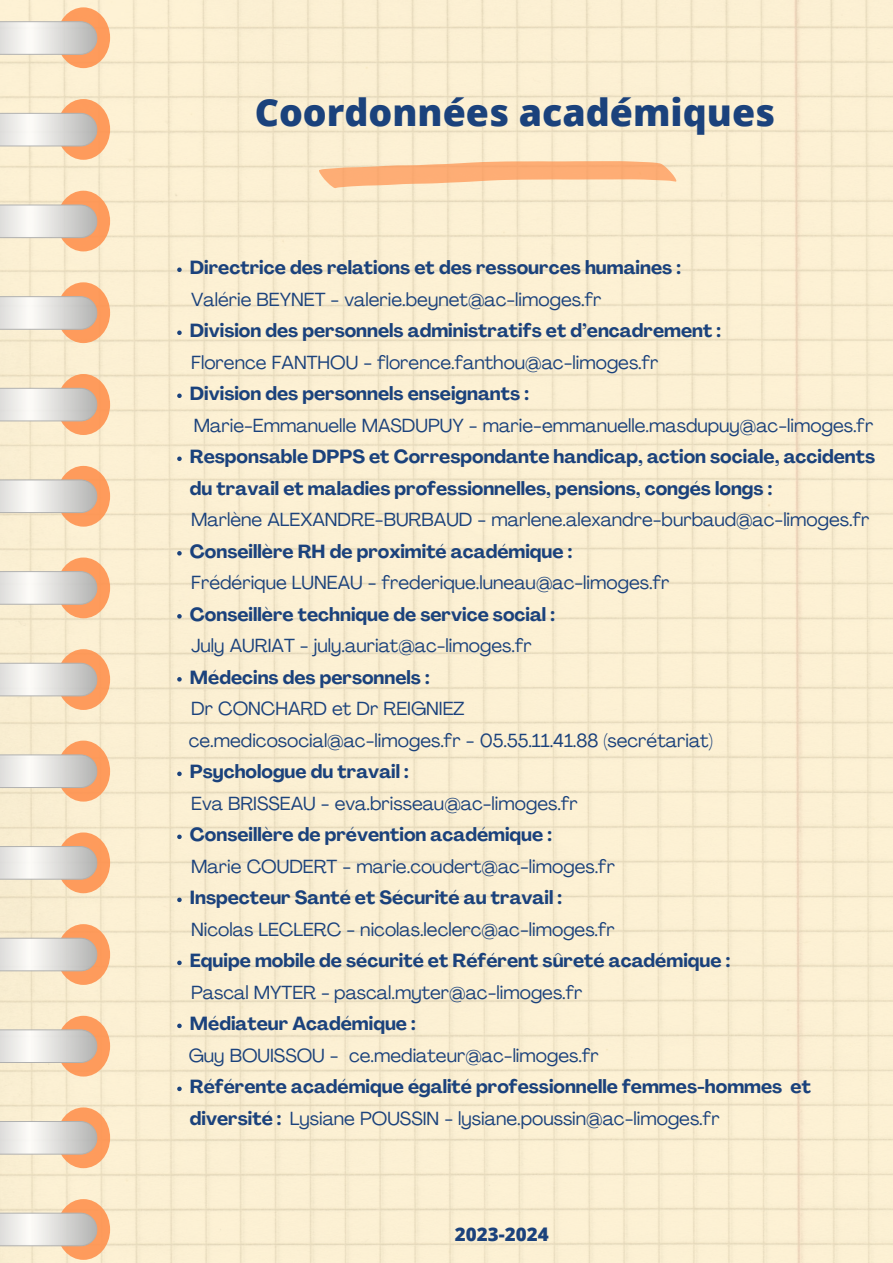
<style>
.page{position:relative;width:893px;height:1263px;background:#fff}
.page>*{position:absolute;margin:0;border:0;box-sizing:border-box;transform-origin:0 0}
.t1{font:800 37.5px "Open Sans";color:#1b427c}
.t2{font:700 18.75px/31.5px "Agrandir";color:#1b427c}
.t3{font:18.75px "Agrandir";color:#1b427c}
.t4{font:800 18.75px "Open Sans";color:#1b427c}
.s1{font-weight:400}
</style>
<div class="page">
<img style="left:0;top:0;width:893px;height:1263px">
<svg style="left:319px;top:161px;width:357px;height:27px;background:#fbc293"></svg>
<svg style="left:177px;top:267px;width:5px;height:5px"></svg>
<svg style="left:177px;top:330px;width:5px;height:5px"></svg>
<svg style="left:177px;top:393px;width:5px;height:5px"></svg>
<svg style="left:177px;top:456px;width:5px;height:5px"></svg>
<svg style="left:177px;top:551px;width:5px;height:4px"></svg>
<svg style="left:177px;top:614px;width:5px;height:4px"></svg>
<svg style="left:177px;top:677px;width:5px;height:4px"></svg>
<svg style="left:177px;top:771px;width:5px;height:5px"></svg>
<svg style="left:177px;top:834px;width:5px;height:5px"></svg>
<svg style="left:177px;top:897px;width:5px;height:5px"></svg>
<svg style="left:177px;top:960px;width:5px;height:5px"></svg>
<svg style="left:177px;top:1023px;width:5px;height:5px"></svg>
<svg style="left:177px;top:1086px;width:5px;height:5px"></svg>
<svg style="left:57px;top:7px;width:53px;height:1253px;background:#fac99d"></svg>
<svg style="left:0;top:21px;width:97px;height:1225px;background:#eedfc8"></svg>
<p class="t1" style="left:255px;top:86px;width:522px">Coordonnées académiques</p>
<p class="t2" style="left:190px;top:254px;width:492px">Directrice des relations et des ressources humaines :</p>
<p class="t3" style="left:191px;top:292px;width:412px">Valérie BEYNET - valerie.beynet@ac-limoges.fr</p>
<p class="t2" style="left:190px;top:317px;width:532px">Division des personnels administratifs et d’encadrement :</p>
<p class="t3" style="left:191px;top:355px;width:469px">Florence FANTHOU - florence.fanthou@ac-limoges.fr</p>
<p class="t2" style="left:190px;top:380px;width:340px">Division des personnels enseignants :</p>
<p class="t3" style="left:194px;top:418px;width:681px">Marie-Emmanuelle MASDUPUY - marie-emmanuelle.masdupuy@ac-limoges.fr</p>
<p class="t2" style="left:190px;top:443px;width:686px">Responsable DPPS et Correspondante handicap, action sociale, accidents du travail et maladies professionnelles, pensions, congés longs :</p>
<p class="t3" style="left:191px;top:512px;width:680px">Marlène ALEXANDRE-BURBAUD - marlene.alexandre-burbaud@ac-limoges.fr</p>
<p class="t2" style="left:190px;top:537px;width:384px">Conseillère RH de proximité académique :</p>
<p class="t3" style="left:191px;top:575px;width:479px">Frédérique LUNEAU - frederique.luneau@ac-limoges.fr</p>
<p class="t2" style="left:190px;top:600px;width:366px">Conseillère technique de service social :</p>
<p class="t3" style="left:191px;top:638px;width:342px">July AURIAT - july.auriat@ac-limoges.fr</p>
<p class="t2" style="left:190px;top:663px;width:241px">Médecins des personnels :</p>
<p class="t3" style="left:191px;top:701px;width:275px">Dr CONCHARD et Dr REIGNIEZ</p>
<p class="t3" style="left:189px;top:733px;width:526px">ce.medicosocial@ac-limoges.fr - 05.55.11.41.88 (secrétariat)</p>
<p class="t2" style="left:190px;top:758px;width:220px">Psychologue du travail :</p>
<p class="t3" style="left:191px;top:796px;width:388px">Eva BRISSEAU - eva.brisseau@ac-limoges.fr</p>
<p class="t2" style="left:190px;top:821px;width:363px">Conseillère de prévention académique :</p>
<p class="t3" style="left:191px;top:859px;width:425px">Marie COUDERT - marie.coudert@ac-limoges.fr</p>
<p class="t2" style="left:190px;top:884px;width:374px">Inspecteur Santé et Sécurité au travail :</p>
<p class="t3" style="left:191px;top:922px;width:425px">Nicolas LECLERC - nicolas.leclerc@ac-limoges.fr</p>
<p class="t2" style="left:190px;top:947px;width:542px">Equipe mobile de sécurité et Référent sûreté académique :</p>
<p class="t3" style="left:191px;top:985px;width:393px">Pascal MYTER - pascal.myter@ac-limoges.fr</p>
<p class="t2" style="left:190px;top:1010px;width:227px">Médiateur Académique :</p>
<p class="t3" style="left:189px;top:1048px;width:412px">Guy BOUISSOU - ce.mediateur@ac-limoges.fr</p>
<p class="t2" style="left:190px;top:1073px;width:622px">Référente académique égalité professionnelle femmes-hommes et diversité : <span class="s1">Lysiane POUSSIN - lysiane.poussin@ac-limoges.fr</span></p>
<p class="t4" style="left:455px;top:1221px;width:95px">2023-2024</p>
</div>
